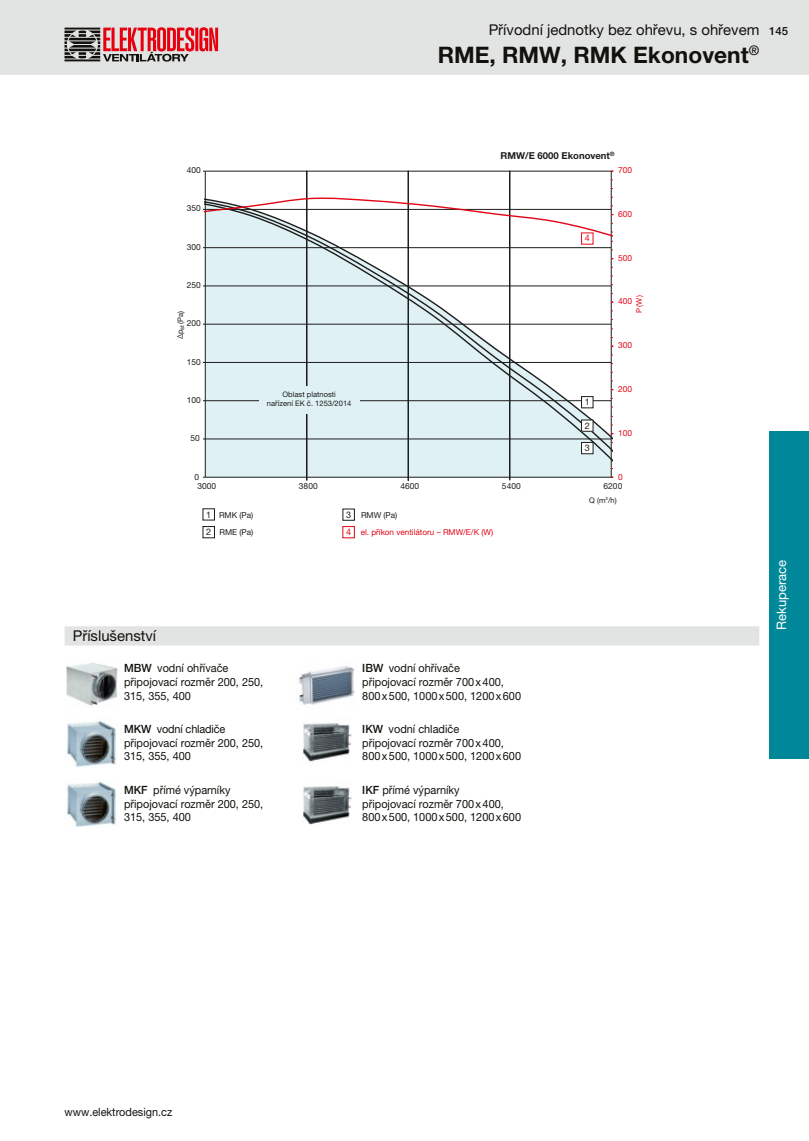
<style>
.page{position:relative;width:809px;height:1141px;background:#fff}
.page>*{position:absolute;margin:0;border:0;box-sizing:border-box;transform-origin:0 0}
.t1{font:700 22.75px "Helvetica Neue LT Pro";color:#12120d}
.t2{font:14.88px "Helvetica Neue LT Pro";color:#12120d}
.t3{font:13.12px "Helvetica Neue LT Pro";color:#fff}
.t4{font:11.38px/13.7px "Helvetica Neue LT Pro";color:#12120d;scale:.96 1}
.t5{font:700 9.62px "Helvetica Neue LT Pro";color:#1d1d1b}
.t6{font:9.1px/17.7px "Helvetica Neue LT Pro";color:#1d1d1b}
.t7{font:9.1px "Helvetica Neue LT Pro";color:#e30613}
.t8{font:9.1px "Helvetica Neue LT Pro";color:#e30d18}
.t9{font:8.4px "Helvetica Neue LT Pro";letter-spacing:.01em;color:#1d1d1b}
.t10{font:8.4px "Helvetica Neue LT Pro";letter-spacing:.01em;color:#e20717}
.t11{font:8.4px "Helvetica Neue LT Pro";color:#e30613}
.t12{font:8.22px "Helvetica Neue LT Pro";color:#e20717}
.t13{font:8.22px/17.7px "Helvetica Neue LT Pro";color:#1d1d1b}
.t14{font:7.52px/9.1px "Helvetica Neue LT Pro";color:#1d1d1b;text-align:center}
.t15{font:7.52px "Helvetica Neue LT Pro";color:#e30613}
.s1{font-weight:500;font-size:11.38px}
.s2{font-weight:500}
</style>
<div class="page">
<div style="left:0;top:0;width:809px;height:74px;background:#e2e3e3"></div>
<div style="left:769px;top:432px;width:40px;height:327px;background:#008799"></div>
<svg style="left:64px;top:27px;width:154px;height:35px"></svg>
<hr style="left:205px;top:171px;width:406px;height:1px;background:#1d1d1b">
<div style="left:509px;top:171px;width:1px;height:309px;border:1px solid #1d1d1b"></div>
<div style="left:408px;top:171px;width:1px;height:310px;border:1px solid #1d1d1b"></div>
<div style="left:306px;top:171px;width:1px;height:309px;border:1px solid #1d1d1b"></div>
<hr style="left:611px;top:171px;width:1px;height:306px;background:#1d1d1b">
<hr style="left:205px;top:171px;width:1px;height:306px;background:#1d1d1b">
<svg style="left:205px;top:178px;width:407px;height:300px"></svg>
<svg style="left:205px;top:196px;width:407px;height:175px"></svg>
<div style="left:259px;top:387px;width:100px;height:27px;background:#e0f1f5"></div>
<div style="left:203px;top:509px;width:12px;height:11px;border:1px solid #1d1d1b"></div>
<div style="left:203px;top:526px;width:12px;height:12px;border:1px solid #1d1d1b"></div>
<div style="left:342px;top:526px;width:12px;height:12px;border:1px solid #e30613"></div>
<div style="left:581px;top:233px;width:12px;height:11px;background:#fff"></div>
<div style="left:581px;top:233px;width:12px;height:11px;border:1px solid #e30d18"></div>
<div style="left:581px;top:420px;width:12px;height:11px;background:#fff"></div>
<div style="left:581px;top:420px;width:12px;height:11px;border:1px solid #1d1d1b"></div>
<div style="left:581px;top:442px;width:12px;height:12px;background:#fff"></div>
<div style="left:581px;top:442px;width:12px;height:12px;border:1px solid #1d1d1b"></div>
<div style="left:581px;top:397px;width:12px;height:11px;background:#fff"></div>
<div style="left:581px;top:396px;width:12px;height:12px;border:1px solid #1d1d1b"></div>
<img style="left:303px;top:723px;width:49px;height:39px">
<img style="left:303px;top:786px;width:49px;height:39px">
<img style="left:299px;top:665px;width:56px;height:40px">
<div style="left:65px;top:626px;width:694px;height:19px;background:#e2e3e3"></div>
<img style="left:67px;top:663px;width:51px;height:43px">
<img style="left:67px;top:721px;width:49px;height:46px">
<img style="left:67px;top:782px;width:49px;height:45px">
<h2 class="t2" style="left:488px;top:21px;width:301px">Přívodní jednotky bez ohřevu, s ohřevem <span class="s1">145</span></h2>
<h1 class="t1" style="left:437px;top:41px;width:323px">RME, RMW, RMK Ekonovent<sup>®</sup></h1>
<p class="t9" style="left:187px;top:165px;width:16px">400</p>
<p class="t9" style="left:187px;top:203px;width:16px">350</p>
<p class="t9" style="left:187px;top:242px;width:16px">300</p>
<p class="t9" style="left:187px;top:280px;width:16px">250</p>
<p class="t14" style="left:176px;top:339px;width:29px;rotate:-90deg">Δp<sub>st</sub>(Pa)</p>
<p class="t9" style="left:187px;top:318px;width:16px">200</p>
<p class="t9" style="left:187px;top:357px;width:16px">150</p>
<p class="t9" style="left:187px;top:395px;width:16px">100</p>
<p class="t9" style="left:190px;top:433px;width:11px">50</p>
<p class="t9" style="left:194px;top:472px;width:6px">0</p>
<p class="t14" style="left:267px;top:390px;width:86px">Oblast platnosti<br>nařízení EK č. 1253/2014</p>
<p class="t5" style="left:500px;top:150px;width:116px">RMW/E 6000 Ekonovent<sup>®</sup></p>
<p class="t10" style="left:618px;top:165px;width:16px">700</p>
<p class="t8" style="left:584px;top:233px;width:7px">4</p>
<p class="t6" style="left:584px;top:393px;width:7px">1</p>
<p class="t6" style="left:584px;top:417px;width:7px">2</p>
<p class="t6" style="left:584px;top:439px;width:7px">3</p>
<p class="t10" style="left:618px;top:209px;width:16px">600</p>
<p class="t10" style="left:618px;top:253px;width:16px">500</p>
<p class="t15" style="left:634px;top:313px;width:19px;rotate:-90deg">P (W)</p>
<p class="t10" style="left:618px;top:296px;width:16px">400</p>
<p class="t10" style="left:618px;top:340px;width:16px">300</p>
<p class="t11" style="left:618px;top:384px;width:16px">200</p>
<p class="t10" style="left:618px;top:428px;width:16px">100</p>
<p class="t10" style="left:618px;top:472px;width:6px">0</p>
<p class="t9" style="left:197px;top:481px;width:20px">3000</p>
<p class="t9" style="left:299px;top:481px;width:20px">3800</p>
<p class="t9" style="left:400px;top:481px;width:20px">4600</p>
<p class="t9" style="left:502px;top:481px;width:20px">5400</p>
<p class="t9" style="left:603px;top:481px;width:20px">6200</p>
<h2 class="t2" style="left:73px;top:627px;width:85px">Příslušenství</h2>
<p class="t6" style="left:206px;top:505px;width:7px">1<br>2</p>
<p class="t6" style="left:346px;top:506px;width:7px">3</p>
<p class="t13" style="left:219px;top:506px;width:36px">RMK (Pa)<br>RME (Pa)</p>
<p class="t13" style="left:361px;top:506px;width:38px">RMW (Pa)</p>
<p class="t7" style="left:346px;top:527px;width:7px">4</p>
<p class="t12" style="left:361px;top:527px;width:134px">el. příkon ventilátoru – RMW/E/K (W)</p>
<p class="t4" style="left:124px;top:661px;width:146px"><span class="s2">MBW</span> vodní ohřívače připojovací rozměr 200, 250,<br>315, 355, 400</p>
<p class="t4" style="left:124px;top:722px;width:146px"><span class="s2">MKW</span> vodní chladiče připojovací rozměr 200, 250,<br>315, 355, 400</p>
<p class="t4" style="left:124px;top:783px;width:146px"><span class="s2">MKF</span> přímé výparníky připojovací rozměr 200, 250,<br>315, 355, 400</p>
<p class="t4" style="left:362px;top:661px;width:167px"><span class="s2">IBW</span> vodní ohřívače<br>připojovací rozměr 700x400,<br>800x500, 1000x500, 1200x600</p>
<p class="t4" style="left:362px;top:722px;width:167px"><span class="s2">IKW</span> vodní chladiče<br>připojovací rozměr 700x400,<br>800x500, 1000x500, 1200x600</p>
<p class="t4" style="left:362px;top:783px;width:167px"><span class="s2">IKF</span> přímé výparníky<br>připojovací rozměr 700x400,<br>800x500, 1000x500, 1200x600</p>
<p class="t14" style="left:589px;top:496px;width:29px">Q (m<sup>3</sup>/h)</p>
<p class="t4" style="left:64px;top:1105px;width:114px">www.elektrodesign.cz</p>
<p class="t3" style="left:773px;top:630px;width:72px;rotate:-90deg">Rekuperace</p>
</div>
